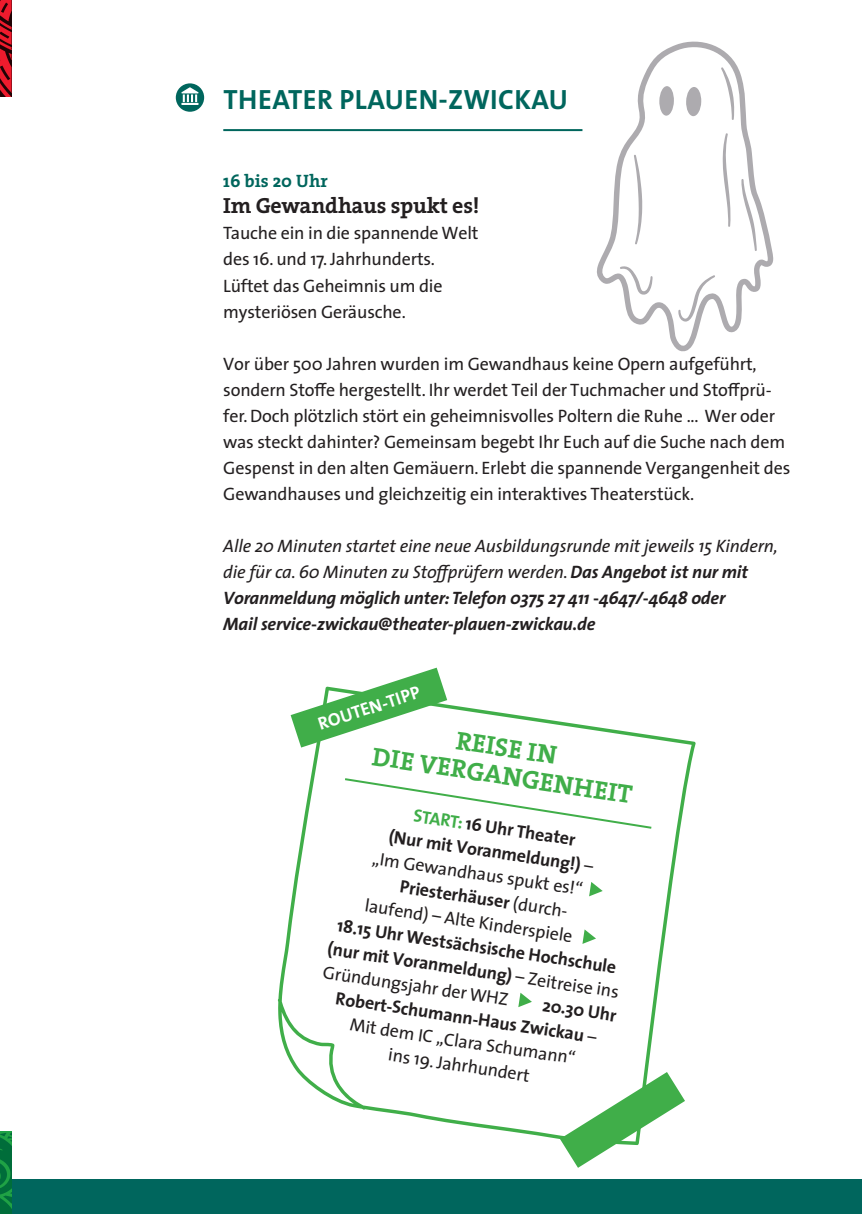
<style>
.page{position:relative;width:862px;height:1214px;background:#fff}
.page>*{position:absolute;margin:0;border:0;box-sizing:border-box;transform-origin:0 0}
.t1{font:700 28px "The Sans B W7";letter-spacing:.015em;color:#00665d}
.t2{font:700 26px/28px "The Serif";color:#40ae49;text-align:center}
.t3{font:700 22px "The Serif";letter-spacing:-.01em;color:#231f20}
.t4{font:18px/26px "The Sans";letter-spacing:-.01em;color:#231f20}
.t5{font:italic 700 18px/26px "The Sans";letter-spacing:-.01em;color:#231f20}
.t6{font:700 18px/24.2px "The Sans";color:#231f20}
.t7{font:700 18px "The Sans";color:#fff}
.t8{font:700 18px "The Serif";color:#00665d}
.s1{font-weight:400}
.s2{color:#40ae49}
</style>
<div class="page">
<div style="left:11px;top:1179px;width:851px;height:34px;background:#00665d"></div>
<img style="left:0;top:0;width:11px;height:96px">
<img style="left:0;top:1131px;width:11px;height:82px">
<hr style="left:223px;top:129px;width:359px;height:2px;background:#00665d">
<div style="left:176px;top:83px;width:28px;height:29px;background:#00665d;border-radius:50%"></div>
<svg style="left:181px;top:87px;width:17px;height:18px"></svg>
<svg style="left:597px;top:41px;width:176px;height:310px"></svg>
<svg style="left:278px;top:699px;width:417px;height:440px"></svg>
<svg style="left:291px;top:667px;width:156px;height:80px"></svg>
<svg style="left:560px;top:1071px;width:125px;height:96px"></svg>
<h1 class="t1" style="left:223px;top:82px;width:346px">THEATER PLAUEN-ZWICKAU</h1>
<p class="t8" style="left:223px;top:166px;width:106px">16 bis 20 Uhr</p>
<p class="t3" style="left:223px;top:187px;width:258px">Im Gewandhaus spukt es!</p>
<p class="t4" style="left:223px;top:220px;width:257px">Tauche ein in die spannende Welt des 16. und 17. Jahrhunderts.<br>Lüftet das Geheimnis um die mysteriösen Geräusche.</p>
<p class="t4" style="left:223px;top:350px;width:568px">Vor über 500 Jahren wurden im Gewandhaus keine Opern aufgeführt, sondern Stoffe hergestellt. Ihr werdet Teil der Tuchmacher und Stoffprü&shy;fer. Doch plötzlich stört ein geheimnisvolles Poltern die Ruhe ... Wer oder was steckt dahinter? Gemeinsam begebt Ihr Euch auf die Suche nach dem Gespenst in den alten Gemäuern. Erlebt die spannende Vergangenheit des Gewandhauses und gleichzeitig ein interaktives Theaterstück.</p>
<p class="t5" style="left:223px;top:532px;width:556px"><span class="s1">Alle 20 Minuten startet eine neue Ausbildungsrunde mit jeweils 15 Kindern, die für ca. 60 Minuten zu Stoffprüfern werden.</span> Das Angebot ist nur mit Voranmeldung möglich unter: Telefon 0375 27 411 -4647/-4648 oder<br>Mail service-zwickau@theater-plauen-zwickau.de</p>
<p class="t7" style="left:314px;top:710px;width:108px;rotate:-18deg">ROUTEN-TIPP</p>
<h2 class="t2" style="left:378px;top:714px;width:264px;rotate:8deg">REISE IN<br>DIE VERGANGENHEIT</h2>
<p class="t6" style="left:416px;top:802px;width:165px;rotate:9deg"><span class="s2">START:</span> 16 Uhr Theater</p>
<p class="t6" style="left:391px;top:822px;width:208px;rotate:9deg">(Nur mit Voranmeldung!) <span class="s1">–</span></p>
<p class="t4" style="left:375px;top:843px;width:214px;rotate:9deg">„Im Gewandhaus spukt es!“</p>
<p class="t6" style="left:402px;top:873px;width:171px;rotate:9deg">Priesterhäuser <span class="s1">(durch-</span></p>
<p class="t4" style="left:367px;top:890px;width:211px;rotate:9deg">laufend) – Alte Kinderspiele</p>
<p class="t6" style="left:333px;top:910px;width:296px;text-indent:7px;rotate:9deg">18.15 Uhr Westsächsische Hochschule (nur mit Voranmeldung) <span class="s1">– Zeitreise ins<br>Gründungsjahr der WHZ</span></p>
<p class="t6" style="left:545px;top:991px;width:76px;rotate:9deg">20.30 Uhr</p>
<p class="t6" style="left:338px;top:984px;width:265px;rotate:9deg">Robert-Schumann-Haus Zwickau <span class="s1">–</span></p>
<p class="t4" style="left:352px;top:1009px;width:229px;rotate:9deg">Mit dem IC „Clara Schumann“</p>
<p class="t4" style="left:391px;top:1040px;width:144px;rotate:9deg">ins 19. Jahrhundert</p>
</div>
